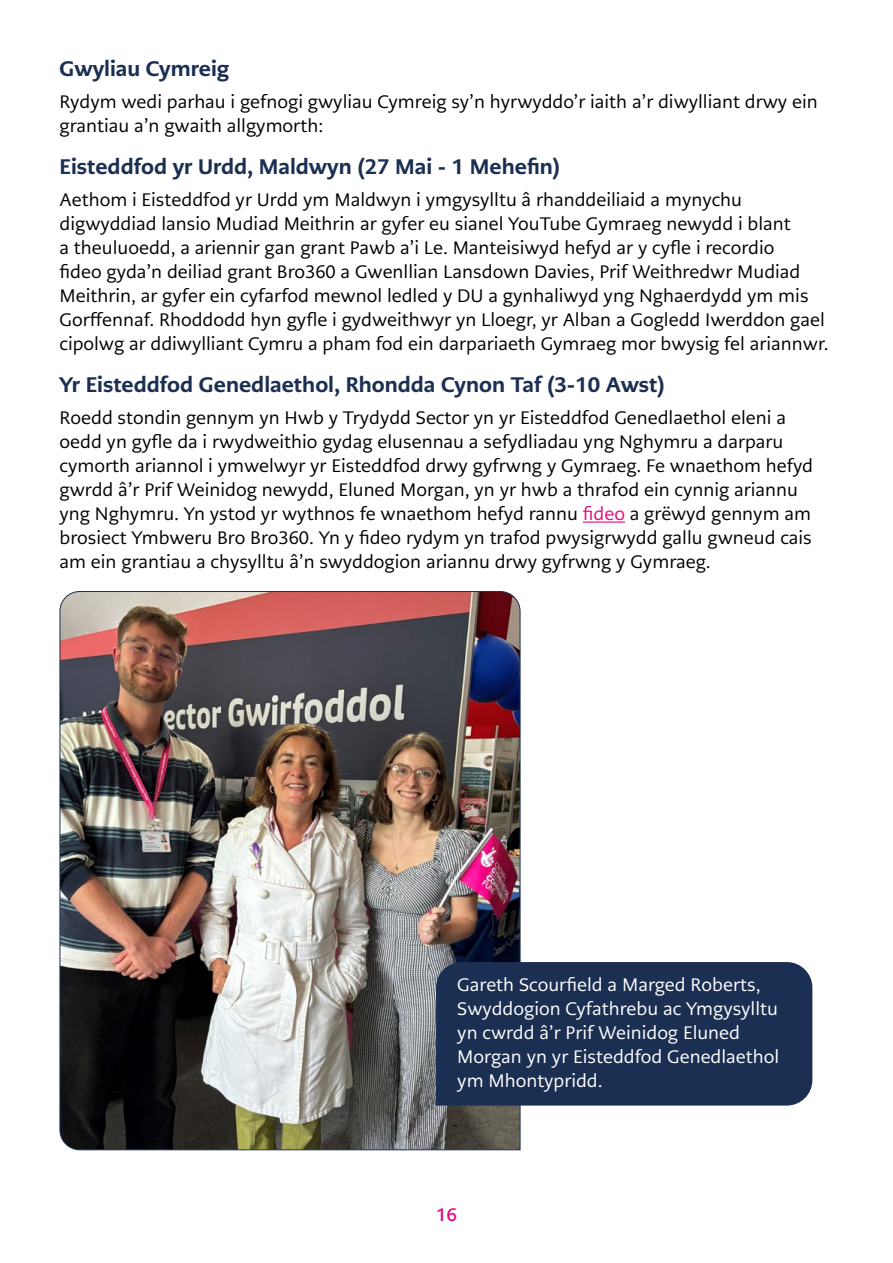
<style>
.page{position:relative;width:893px;height:1263px;background:#fff}
.page>*{position:absolute;margin:0;border:0;box-sizing:border-box;transform-origin:0 0}
.H3__Page_heading{font:800 21px "PMN Caecilia Sans Text";color:#1b2f52}
.Body{font:18px/24px "PMN Caecilia Sans Text";color:#000}
.Body-2{font:18px/24px "PMN Caecilia Sans Text";color:#fff}
.t1{font:700 18px "PMN Caecilia Sans Text";color:#e50b7e}
.s1{color:#e50b7e}
</style>
<div class="page">
<hr style="left:583px;top:521px;width:42px;height:2px;background:#e50b7e">
<img style="left:59px;top:591px;width:462px;height:559px">
<div style="left:436px;top:962px;width:376px;height:143px;background:#1b2f52"></div>
<h3 class="H3__Page_heading" style="left:60px;top:54px;width:171px">Gwyliau Cymreig</h3>
<p class="Body" style="left:60px;top:90px;width:760px">Rydym wedi parhau i gefnogi gwyliau Cymreig sy’n hyrwyddo’r iaith a’r diwylliant drwy ein grantiau a’n gwaith allgymorth:</p>
<h3 class="H3__Page_heading" style="left:60px;top:152px;width:502px">Eisteddfod yr Urdd, Maldwyn (27 Mai - 1 Mehefin)</h3>
<p class="Body" style="left:60px;top:188px;width:771px">Aethom i Eisteddfod yr Urdd ym Maldwyn i ymgysylltu â rhanddeiliaid a mynychu digwyddiad lansio Mudiad Meithrin ar gyfer eu sianel YouTube Gymraeg newydd i blant<br>a theuluoedd, a ariennir gan grant Pawb a’i Le. Manteisiwyd hefyd ar y cyfle i recordio<br>fideo gyda’n deiliad grant Bro360 a Gwenllian Lansdown Davies, Prif Weithredwr Mudiad Meithrin, ar gyfer ein cyfarfod mewnol ledled y DU a gynhaliwyd yng Nghaerdydd ym mis Gorffennaf. Rhoddodd hyn gyfle i gydweithwyr yn Lloegr, yr Alban a Gogledd Iwerddon gael cipolwg ar ddiwylliant Cymru a pham fod ein darpariaeth Gymraeg mor bwysig fel ariannwr.</p>
<h3 class="H3__Page_heading" style="left:60px;top:370px;width:607px">Yr Eisteddfod Genedlaethol, Rhondda Cynon Taf (3-10 Awst)</h3>
<p class="Body" style="left:60px;top:406px;width:755px">Roedd stondin gennym yn Hwb y Trydydd Sector yn yr Eisteddfod Genedlaethol eleni a oedd yn gyfle da i rwydweithio gydag elusennau a sefydliadau yng Nghymru a darparu cymorth ariannol i ymwelwyr yr Eisteddfod drwy gyfrwng y Gymraeg. Fe wnaethom hefyd gwrdd â’r Prif Weinidog newydd, Eluned Morgan, yn yr hwb a thrafod ein cynnig ariannu yng Nghymru. Yn ystod yr wythnos fe wnaethom hefyd rannu <span class="s1">fideo</span> a grëwyd gennym am brosiect Ymbweru Bro Bro360. Yn y fideo rydym yn trafod pwysigrwydd gallu gwneud cais am ein grantiau a chysylltu â’n swyddogion ariannu drwy gyfrwng y Gymraeg.</p>
<p class="Body-2" style="left:457px;top:972px;width:323px">Gareth Scourfield a Marged Roberts,<br>Swyddogion Cyfathrebu ac Ymgysylltu yn cwrdd â’r Prif Weinidog Eluned<br>Morgan yn yr Eisteddfod Genedlaethol ym Mhontypridd.</p>
<p class="t1" style="left:436px;top:1203px;width:22px">16</p>
</div>
